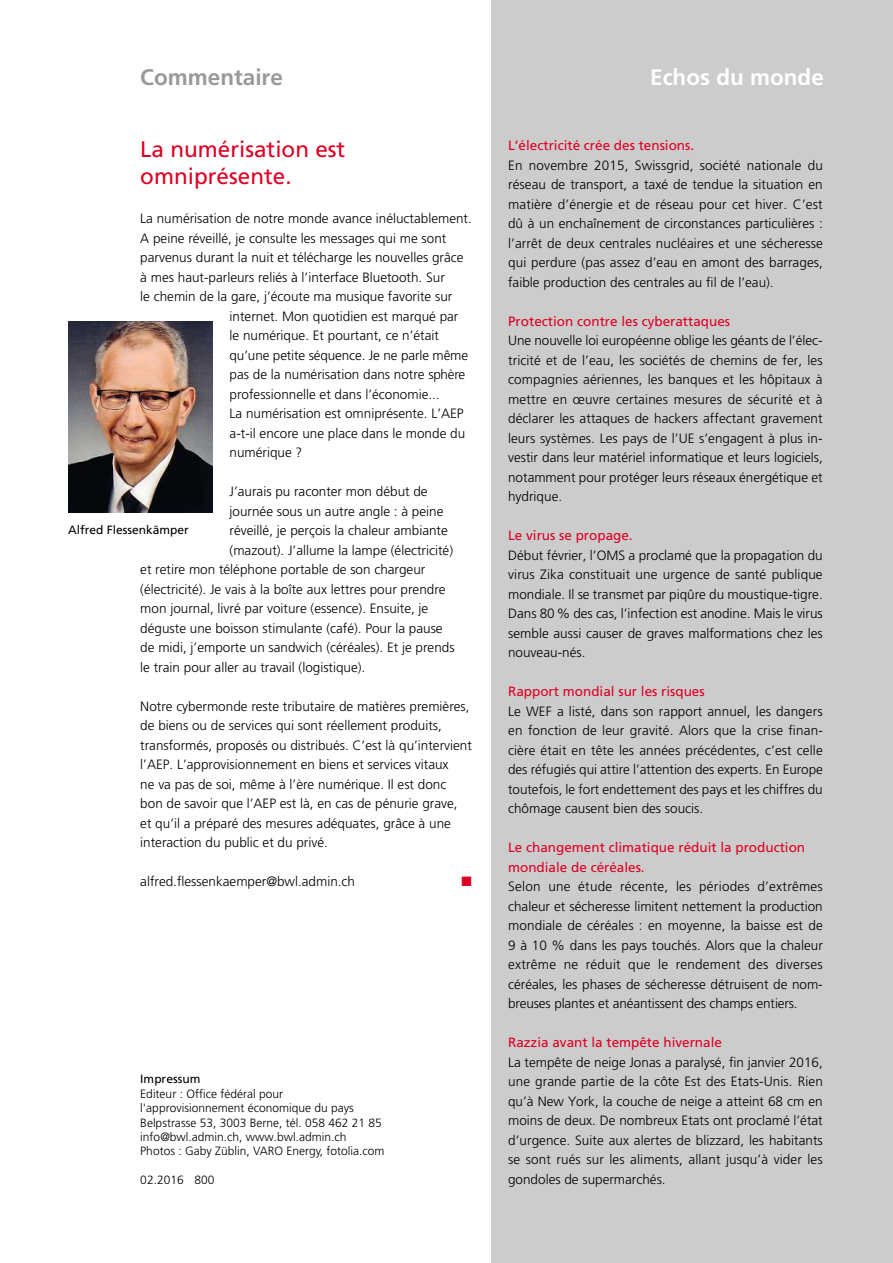
<style>
.page{position:relative;width:893px;height:1263px;background:#fff}
.page>*{position:absolute;margin:0;border:0;box-sizing:border-box;transform-origin:0 0}
.t1{font:22.5px/27px "Frutiger";color:#de0024}
.t2{font:700 22.5px "Frutiger";color:#fff}
.t3{font:700 22.5px "Frutiger";color:#999}
.t4{font:300 13.5px/19.5px "Frutiger";color:#000;text-align:justify}
.t5{font:13.5px/19.5px "Frutiger";color:#de0024}
.t6{font:13.5px "Zapf Dingbats";color:#de0024}
.t7{font:300 12px/14.4px "Frutiger";color:#000}
.t8{font:12px "Frutiger";color:#000}
</style>
<div class="page">
<div style="left:491px;top:0;width:402px;height:1263px;background:#ccc"></div>
<img style="left:68px;top:321px;width:145px;height:191px">
<h1 class="t3" style="left:140px;top:64px;width:144px">Commentaire</h1>
<h1 class="t2" style="left:650px;top:64px;width:175px">Echos du monde</h1>
<h1 class="t1" style="left:140px;top:139px;width:207px">La numérisation est omniprésente.</h1>
<p class="t4" style="left:140px;top:210px;width:333px">La numérisation de notre monde avance inéluctablement.</p>
<p class="t4" style="left:140px;top:230px;width:308px">A peine réveillé, je consulte les messages qui me sont</p>
<p class="t4" style="left:140px;top:249px;width:325px">parvenus durant la nuit et télécharge les nouvelles grâce</p>
<p class="t4" style="left:140px;top:269px;width:306px">à mes haut-parleurs reliés à l’interface Bluetooth. Sur</p>
<p class="t4" style="left:140px;top:288px;width:314px">le chemin de la gare, j’écoute ma musique favorite sur</p>
<p class="t4" style="left:230px;top:308px;width:230px">internet. Mon quotidien est marqué par</p>
<p class="t4" style="left:230px;top:327px;width:211px">le numérique. Et pourtant, ce n’était</p>
<p class="t4" style="left:230px;top:347px;width:240px">qu’une petite séquence. Je ne parle même</p>
<p class="t4" style="left:230px;top:366px;width:237px">pas de la numérisation dans notre sphère</p>
<p class="t4" style="left:230px;top:386px;width:212px">professionnelle et dans l’économie...</p>
<p class="t4" style="left:230px;top:405px;width:236px">La numérisation est omniprésente. L’AEP</p>
<p class="t4" style="left:230px;top:425px;width:237px">a-t-il encore une place dans le monde du</p>
<p class="t4" style="left:230px;top:444px;width:74px">numérique ?</p>
<p class="t4" style="left:230px;top:483px;width:200px">J’aurais pu raconter mon début de</p>
<p class="t4" style="left:230px;top:503px;width:215px">journée sous un autre angle : à peine</p>
<p class="t4" style="left:230px;top:522px;width:220px">réveillé, je perçois la chaleur ambiante</p>
<p class="t4" style="left:230px;top:542px;width:225px">(mazout). J’allume la lampe (électricité)</p>
<p class="t4" style="left:140px;top:561px;width:287px">et retire mon téléphone portable de son chargeur</p>
<p class="t4" style="left:140px;top:581px;width:307px">(électricité). Je vais à la boîte aux lettres pour prendre</p>
<p class="t4" style="left:140px;top:600px;width:290px">mon journal, livré par voiture (essence). Ensuite, je</p>
<p class="t4" style="left:140px;top:620px;width:304px">déguste une boisson stimulante (café). Pour la pause</p>
<p class="t4" style="left:140px;top:639px;width:316px">de midi, j’emporte un sandwich (céréales). Et je prends</p>
<p class="t4" style="left:140px;top:659px;width:227px">le train pour aller au travail (logistique).</p>
<p class="t4" style="left:140px;top:698px;width:333px;text-align:left">Notre cybermonde reste tributaire de matières premières, de biens ou de services qui sont réellement produits, transformés, proposés ou distribués. C’est là qu’intervient l’AEP. L’approvisionnement en biens et services vitaux<br>ne va pas de soi, même à l’ère numérique. Il est donc bon de savoir que l’AEP est là, en cas de pénurie grave, et qu’il a préparé des mesures adéquates, grâce à une interaction du public et du privé.</p>
<p class="t4" style="left:140px;top:873px;width:216px">alfred.flessenkaemper@bwl.admin.ch</p>
<p class="t6" style="left:461px;top:875px;width:12px">■</p>
<p class="t8" style="left:68px;top:526px;width:122px">Alfred Flessenkämper</p>
<p class="t8" style="left:140px;top:1075px;width:62px">Impressum</p>
<p class="t7" style="left:140px;top:1088px;width:246px">Editeur : Office fédéral pour l'approvisionnement économique du pays Belpstrasse 53, 3003 Berne, tél. 058 462 21 85 info@bwl.admin.ch, www.bwl.admin.ch<br>Photos : Gaby Züblin, VARO Energy, fotolia.com</p>
<p class="t7" style="left:140px;top:1174px;width:76px">02.2016 800</p>
<p class="t5" style="left:508px;top:138px;width:188px">L’électricité crée des tensions.</p>
<p class="t4" style="left:508px;top:157px;width:316px">En novembre 2015, Swissgrid, société nationale du réseau de transport, a taxé de tendue la situation en matière d’énergie et de réseau pour cet hiver. C’est dû à un enchaînement de circonstances particulières : l’arrêt de deux centrales nucléaires et une sécheresse qui perdure (pas assez d’eau en amont des barrages, faible production des centrales au fil de l’eau).</p>
<p class="t5" style="left:508px;top:313px;width:224px">Protection contre les cyberattaques</p>
<p class="t4" style="left:508px;top:332px;width:316px">Une nouvelle loi européenne oblige les géants de l’élec&shy;tricité et de l’eau, les sociétés de chemins de fer, les compagnies aériennes, les banques et les hôpitaux à mettre en œuvre certaines mesures de sécurité et à déclarer les attaques de hackers affectant gravement leurs systèmes. Les pays de l’UE s’engagent à plus in&shy;vestir dans leur matériel informatique et leurs logiciels, notamment pour protéger leurs réseaux énergétique et hydrique.</p>
<p class="t5" style="left:508px;top:528px;width:126px">Le virus se propage.</p>
<p class="t4" style="left:508px;top:547px;width:316px">Début février, l’OMS a proclamé que la propagation du virus Zika constituait une urgence de santé publique mondiale. Il se transmet par piqûre du moustique-tigre.<br>Dans 80% des cas, l’infection est anodine. Mais le virus semble aussi causer de graves malformations chez les nouveau-nés.</p>
<p class="t5" style="left:508px;top:683px;width:198px">Rapport mondial sur les risques</p>
<p class="t4" style="left:508px;top:703px;width:316px">Le WEF a listé, dans son rapport annuel, les dangers en fonction de leur gravité. Alors que la crise finan&shy;cière était en tête les années précédentes, c’est celle des réfugiés qui attire l’attention des experts. En Europe toutefois, le fort endettement des pays et les chiffres du chômage causent bien des soucis.</p>
<p class="t5" style="left:508px;top:839px;width:299px">Le changement climatique réduit la production mondiale de céréales.</p>
<p class="t4" style="left:508px;top:878px;width:316px">Selon une étude récente, les périodes d’extrêmes chaleur et sécheresse limitent nettement la production mondiale de céréales : en moyenne, la baisse est de 9 à 10 % dans les pays touchés. Alors que la chaleur extrême ne réduit que le rendement des diverses céréales, les phases de sécheresse détruisent de nom&shy;breuses plantes et anéantissent des champs entiers.</p>
<p class="t5" style="left:508px;top:1034px;width:215px">Razzia avant la tempête hivernale</p>
<p class="t4" style="left:508px;top:1054px;width:316px">La tempête de neige Jonas a paralysé, fin janvier 2016, une grande partie de la côte Est des Etats-Unis. Rien qu’à New York, la couche de neige a atteint 68 cm en moins de deux. De nombreux Etats ont proclamé l’état d’urgence. Suite aux alertes de blizzard, les habitants se sont rués sur les aliments, allant jusqu’à vider les gondoles de supermarchés.</p>
</div>
